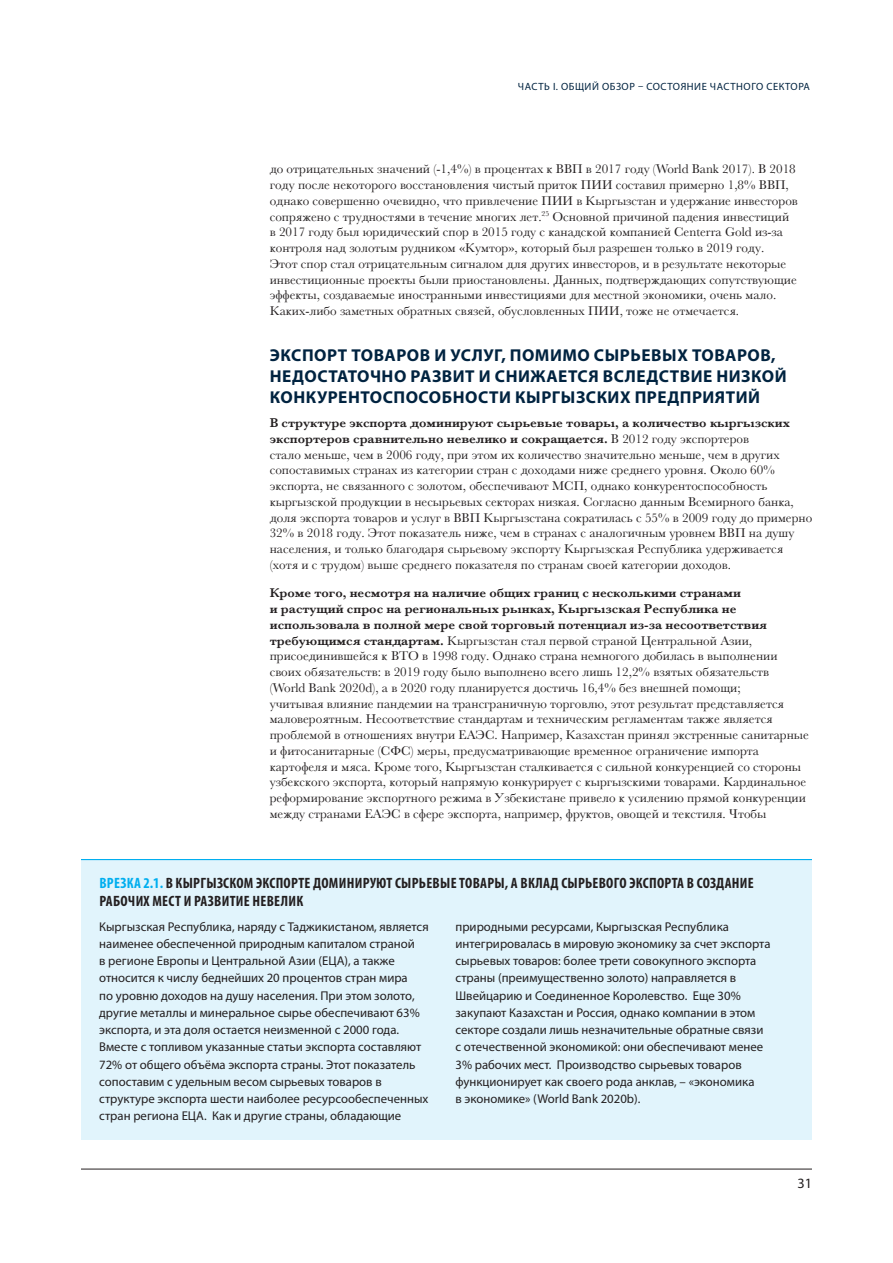
<style>
.page{position:relative;width:893px;height:1263px;background:#fff}
.page>*{position:absolute;margin:0;border:0;box-sizing:border-box;transform-origin:0 0}
.Heading_1{font:700 17.25px/20.7px "Myriad Pro";letter-spacing:.03em;color:#002340}
.Box_Title{font:700 condensed 15px/18px "Myriad Pro";letter-spacing:.02em;color:#231f20}
.t1{font:14.25px "Myriad Pro";color:#231f20}
.Body{font:13.2px/15.8px "Baskerville";color:#231f20}
.Box_Body{font:12.75px/17.2px "Myriad Pro";color:#231f20}
.Ref__pages_Title_sec{font:10.5px "Myriad Pro";letter-spacing:.05em;color:#002340}
.s1{font-weight:600}
.s2{color:#00aeef}
</style>
<div class="page">
<hr style="left:81px;top:1169px;width:731px;height:1px;background:#231f20">
<div style="left:81px;top:860px;width:731px;height:280px;background:#e1f4fc"></div>
<hr style="left:81px;top:859px;width:731px;height:1px;background:#00aeef">
<p class="Ref__pages_Title_sec" style="left:518px;top:80px;width:294px">ЧАСТЬ I. ОБЩИЙ ОБЗОР – СОСТОЯНИЕ ЧАСТНОГО СЕКТОРА</p>
<p class="Body" style="left:270px;top:161px;width:530px">до отрицательных значений (-1,4%) в процентах к ВВП в 2017 году (World Bank 2017). В 2018 году после некоторого восстановления чистый приток ПИИ составил примерно 1,8% ВВП, однако совершенно очевидно, что привлечение ПИИ в Кыргызстан и удержание инвесторов сопряжено с трудностями в течение многих лет.<sup>25</sup> Основной причиной падения инвестиций в 2017 году был юридический спор в 2015 году с канадской компанией Centerra Gold из-за контроля над золотым рудником «Кумтор», который был разрешен только в 2019 году.<br>Этот спор стал отрицательным сигналом для других инвесторов, и в результате некоторые инвестиционные проекты были приостановлены. Данных, подтверждающих сопутствующие эффекты, создаваемые иностранными инвестициями для местной экономики, очень мало.<br>Каких-либо заметных обратных связей, обусловленных ПИИ, тоже не отмечается.</p>
<p class="Heading_1" style="left:270px;top:345px;width:518px">ЭКСПОРТ ТОВАРОВ И УСЛУГ, ПОМИМО СЫРЬЕВЫХ ТОВАРОВ,<br>НЕДОСТАТОЧНО РАЗВИТ И СНИЖАЕТСЯ ВСЛЕДСТВИЕ НИЗКОЙ<br>КОНКУРЕНТОСПОСОБНОСТИ КЫРГЫЗСКИХ ПРЕДПРИЯТИЙ</p>
<p class="Body" style="left:270px;top:415px;width:544px"><span class="s1">В структуре экспорта доминируют сырьевые товары, а количество кыргызских экспортеров сравнительно невелико и сокращается.</span> В 2012 году экспортеров<br>стало меньше, чем в 2006 году, при этом их количество значительно меньше, чем в других сопоставимых странах из категории стран с доходами ниже среднего уровня. Около 60% экспорта, не связанного с золотом, обеспечивают МСП, однако конкурентоспособность кыргызской продукции в несырьевых секторах низкая. Согласно данным Всемирного банка, доля экспорта товаров и услуг в ВВП Кыргызстана сократилась с 55% в 2009 году до примерно 32% в 2018 году. Этот показатель ниже, чем в странах с аналогичным уровнем ВВП на душу населения, и только благодаря сырьевому экспорту Кыргызская Республика удерживается (хотя и с трудом) выше среднего показателя по странам своей категории доходов.</p>
<p class="Body" style="left:270px;top:585px;width:541px"><span class="s1">Кроме того, несмотря на наличие общих границ с несколькими странами<br>и растущий спрос на региональных рынках, Кыргызская Республика не использовала в полной мере свой торговый потенциал из-за несоответствия требующимся стандартам.</span> Кыргызстан стал первой страной Центральной Азии, присоединившейся к ВТО в 1998 году. Однако страна немногого добилась в выполнении своих обязательств: в 2019 году было выполнено всего лишь 12,2% взятых обязательств<br>(World Bank 2020d), а в 2020 году планируется достичь 16,4% без внешней помощи;<br>учитывая влияние пандемии на трансграничную торговлю, этот результат представляется маловероятным. Несоответствие стандартам и техническим регламентам также является проблемой в отношениях внутри ЕАЭС. Например, Казахстан принял экстренные санитарные и фитосанитарные (СФС) меры, предусматривающие временное ограничение импорта картофеля и мяса. Кроме того, Кыргызстан сталкивается с сильной конкуренцией со стороны узбекского экспорта, который напрямую конкурирует с кыргызскими товарами. Кардинальное реформирование экспортного режима в Узбекистане привело к усилению прямой конкуренции между странами ЕАЭС в сфере экспорта, например, фруктов, овощей и текстиля. Чтобы</p>
<p class="Box_Title" style="left:99px;top:874px;width:656px"><span class="s2">ВРЕЗКА 2.1.</span> В КЫРГЫЗСКОМ ЭКСПОРТЕ ДОМИНИРУЮТ СЫРЬЕВЫЕ ТОВАРЫ, А ВКЛАД СЫРЬЕВОГО ЭКСПОРТА В СОЗДАНИЕ<br>РАБОЧИХ МЕСТ И РАЗВИТИЕ НЕВЕЛИК</p>
<p class="Box_Body" style="left:99px;top:917px;width:331px">Кыргызская Республика, наряду с Таджикистаном, является наименее обеспеченной природным капиталом страной<br>в регионе Европы и Центральной Азии (ЕЦА), а также относится к числу беднейших 20 процентов стран мира<br>по уровню доходов на душу населения. При этом золото, другие металлы и минеральное сырье обеспечивают 63% экспорта, и эта доля остается неизменной с 2000 года.<br>Вместе с топливом указанные статьи экспорта составляют 72% от общего объёма экспорта страны. Этот показатель сопоставим с удельным весом сырьевых товаров в структуре экспорта шести наиболее ресурсообеспеченных стран региона ЕЦА. Как и другие страны, обладающие</p>
<p class="Box_Body" style="left:455px;top:917px;width:316px">природными ресурсами, Кыргызская Республика интегрировалась в мировую экономику за счет экспорта сырьевых товаров: более трети совокупного экспорта страны (преимущественно золото) направляется в Швейцарию и Соединенное Королевство. Еще 30% закупают Казахстан и Россия, однако компании в этом секторе создали лишь незначительные обратные связи с отечественной экономикой: они обеспечивают менее 3% рабочих мест. Производство сырьевых товаров функционирует как своего рода анклав, – «экономика<br>в экономике» (World Bank 2020b).</p>
<p class="t1" style="left:797px;top:1174px;width:16px">31</p>
</div>
